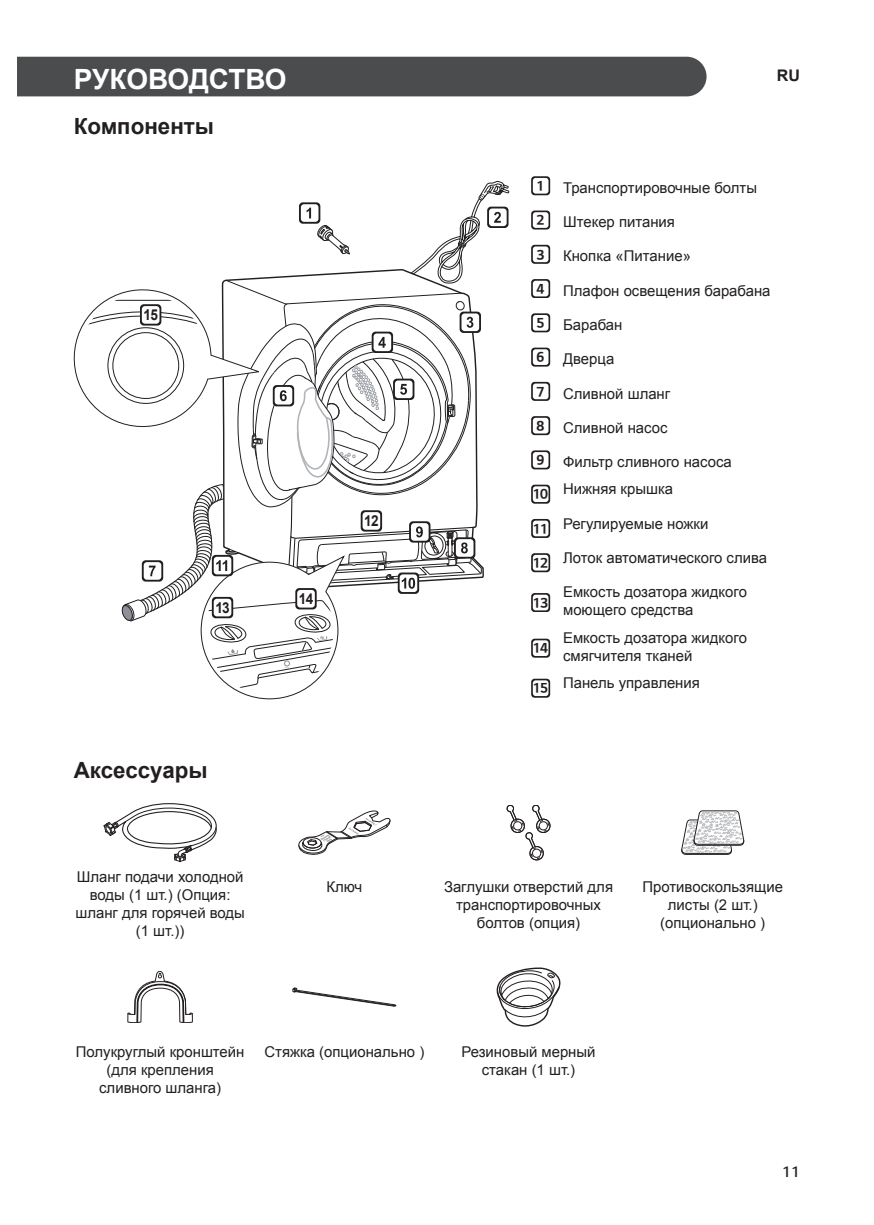
<style>
.page{position:relative;width:874px;height:1225px;background:#fff}
.page>*{position:absolute;margin:0;border:0;box-sizing:border-box;transform-origin:0 0}
.cella_layout{font:700 27.8px "Arial";letter-spacing:-.005em;color:#fff}
.cella_layout-2{font:700 22.4px "Arial";color:#231f20}
.t1{font:300 16px "LG Smart";color:#231f20}
.cella_layout-3{font:700 16px "Arial";color:#231f20}
.cella_layout-4{font:700 15px "Arial";letter-spacing:-.05em;color:#231f20;scale:.9 1}
.cella_layout-5{font:14.8px/18px "Arial";color:#231f20;text-align:center}
.cella_layout-6{font:13.4px "LG Sm Hotf B KS Cms UHC H";color:#231f20;scale:.95 1}
</style>
<div class="page">
<div style="left:17px;top:57px;width:689px;height:39px;background:#4b4c4d"></div>
<svg style="left:74px;top:181px;width:435px;height:518px"></svg>
<svg style="left:360px;top:510px;width:22px;height:21px"></svg>
<div style="left:362px;top:512px;width:18px;height:18px;background:#fff;border-radius:3px"></div>
<svg style="left:212px;top:597px;width:21px;height:21px"></svg>
<div style="left:214px;top:599px;width:17px;height:17px;background:#fff;border-radius:3px"></div>
<svg style="left:295px;top:588px;width:21px;height:21px"></svg>
<div style="left:297px;top:590px;width:18px;height:17px;background:#fff;border-radius:3px"></div>
<svg style="left:140px;top:304px;width:21px;height:21px"></svg>
<div style="left:142px;top:306px;width:17px;height:18px;background:#fff;border-radius:3px"></div>
<svg style="left:531px;top:176px;width:19px;height:19px"></svg>
<div style="left:532px;top:178px;width:16px;height:16px;background:#fff;border-radius:3px"></div>
<svg style="left:531px;top:210px;width:19px;height:19px"></svg>
<div style="left:532px;top:212px;width:16px;height:16px;background:#fff;border-radius:3px"></div>
<svg style="left:531px;top:245px;width:19px;height:19px"></svg>
<div style="left:532px;top:246px;width:16px;height:16px;background:#fff;border-radius:3px"></div>
<svg style="left:531px;top:279px;width:19px;height:19px"></svg>
<div style="left:532px;top:281px;width:16px;height:15px;background:#fff;border-radius:3px"></div>
<svg style="left:531px;top:313px;width:19px;height:19px"></svg>
<div style="left:532px;top:315px;width:16px;height:16px;background:#fff;border-radius:3px"></div>
<svg style="left:531px;top:347px;width:19px;height:19px"></svg>
<div style="left:532px;top:349px;width:16px;height:16px;background:#fff;border-radius:3px"></div>
<svg style="left:531px;top:382px;width:19px;height:19px"></svg>
<div style="left:532px;top:383px;width:16px;height:16px;background:#fff;border-radius:3px"></div>
<svg style="left:531px;top:416px;width:19px;height:19px"></svg>
<div style="left:532px;top:418px;width:16px;height:15px;background:#fff;border-radius:3px"></div>
<svg style="left:531px;top:450px;width:19px;height:19px"></svg>
<div style="left:532px;top:452px;width:16px;height:16px;background:#fff;border-radius:3px"></div>
<svg style="left:531px;top:485px;width:19px;height:18px"></svg>
<div style="left:532px;top:486px;width:16px;height:16px;background:#fff;border-radius:3px"></div>
<svg style="left:531px;top:519px;width:19px;height:19px"></svg>
<div style="left:532px;top:520px;width:16px;height:16px;background:#fff;border-radius:3px"></div>
<svg style="left:531px;top:553px;width:19px;height:19px"></svg>
<div style="left:532px;top:555px;width:16px;height:15px;background:#fff;border-radius:3px"></div>
<svg style="left:531px;top:593px;width:19px;height:19px"></svg>
<div style="left:532px;top:595px;width:16px;height:15px;background:#fff;border-radius:3px"></div>
<svg style="left:531px;top:638px;width:19px;height:19px"></svg>
<div style="left:532px;top:640px;width:16px;height:16px;background:#fff;border-radius:3px"></div>
<svg style="left:531px;top:678px;width:19px;height:19px"></svg>
<div style="left:532px;top:680px;width:16px;height:16px;background:#fff;border-radius:3px"></div>
<svg style="left:104px;top:803px;width:113px;height:59px"></svg>
<svg style="left:298px;top:810px;width:92px;height:44px"></svg>
<svg style="left:506px;top:805px;width:44px;height:55px"></svg>
<svg style="left:681px;top:810px;width:62px;height:44px"></svg>
<svg style="left:128px;top:971px;width:64px;height:51px"></svg>
<svg style="left:292px;top:987px;width:104px;height:19px"></svg>
<svg style="left:496px;top:967px;width:64px;height:59px"></svg>
<p class="cella_layout" style="left:74px;top:59px;width:214px">РУКОВОДСТВО</p>
<p class="cella_layout-3" style="left:776px;top:64px;width:25px">RU</p>
<p class="cella_layout-2" style="left:74px;top:110px;width:141px">Компоненты</p>
<p class="cella_layout-4" style="left:143px;top:304px;width:18px">15</p>
<p class="cella_layout-4" style="left:215px;top:597px;width:18px">13</p>
<p class="cella_layout-2" style="left:74px;top:754px;width:135px">Аксессуары</p>
<p class="cella_layout-4" style="left:299px;top:588px;width:18px">14</p>
<p class="cella_layout-4" style="left:364px;top:510px;width:18px">12</p>
<p class="cella_layout-6" style="left:536px;top:179px;width:10px">1</p>
<p class="cella_layout-5" style="left:563px;top:179px;width:195px">Транспортировочные болты</p>
<p class="cella_layout-6" style="left:536px;top:214px;width:10px">2</p>
<p class="cella_layout-5" style="left:563px;top:213px;width:113px">Штекер питания</p>
<p class="cella_layout-6" style="left:536px;top:248px;width:10px">3</p>
<p class="cella_layout-5" style="left:563px;top:247px;width:129px">Кнопка «Питание»</p>
<p class="cella_layout-6" style="left:536px;top:282px;width:10px">4</p>
<p class="cella_layout-5" style="left:563px;top:281px;width:209px">Плафон освещения барабана</p>
<p class="cella_layout-6" style="left:536px;top:317px;width:10px">5</p>
<p class="cella_layout-5" style="left:563px;top:316px;width:61px">Барабан</p>
<p class="cella_layout-6" style="left:536px;top:351px;width:10px">6</p>
<p class="cella_layout-5" style="left:563px;top:350px;width:53px">Дверца</p>
<p class="cella_layout-6" style="left:536px;top:385px;width:10px">7</p>
<p class="cella_layout-5" style="left:563px;top:384px;width:109px">Сливной шланг</p>
<p class="cella_layout-6" style="left:536px;top:419px;width:10px">8</p>
<p class="cella_layout-5" style="left:563px;top:418px;width:106px">Сливной насос</p>
<p class="cella_layout-6" style="left:536px;top:454px;width:10px">9</p>
<p class="cella_layout-5" style="left:532px;top:448px;width:200px;line-height:27.2px;text-align:left;text-indent:30px">Фильтр сливного насоса<br><sub>10</sub> Нижняя крышка</p>
<p class="cella_layout-5" style="left:532px;top:514px;width:177px"><sub>11</sub> Регулируемые ножки</p>
<p class="cella_layout-5" style="left:532px;top:548px;width:235px"><sub>12</sub> Лоток автоматического слива</p>
<p class="cella_layout-6" style="left:532px;top:596px;width:17px">13</p>
<p class="cella_layout-5" style="left:563px;top:583px;width:185px;text-align:left">Емкость дозатора жидкого моющего средства</p>
<p class="cella_layout-6" style="left:532px;top:642px;width:17px">14</p>
<p class="cella_layout-5" style="left:563px;top:628px;width:185px;text-align:left">Емкость дозатора жидкого смягчителя тканей</p>
<p class="cella_layout-5" style="left:532px;top:674px;width:168px"><sub>15</sub> Панель управления</p>
<p class="cella_layout-5" style="left:75px;top:868px;width:171px">Шланг подачи холодной воды (1 шт.) (Опция: шланг для горячей воды (1 шт.))</p>
<p class="cella_layout-5" style="left:326px;top:878px;width:37px">Ключ</p>
<p class="cella_layout-5" style="left:444px;top:878px;width:170px">Заглушки отверстий для транспортировочных болтов (опция)</p>
<p class="cella_layout-5" style="left:642px;top:878px;width:142px">Противоскользящие листы (2 шт.) (опционально )</p>
<p class="cella_layout-5" style="left:76px;top:1042px;width:170px">Полукруглый кронштейн (для крепления сливного шланга)</p>
<p class="cella_layout-5" style="left:264px;top:1042px;width:161px">Стяжка (опционально )</p>
<p class="cella_layout-5" style="left:461px;top:1042px;width:135px">Резиновый мерный стакан (1 шт.)</p>
<p class="t1" style="left:781px;top:1162px;width:20px">11</p>
</div>
